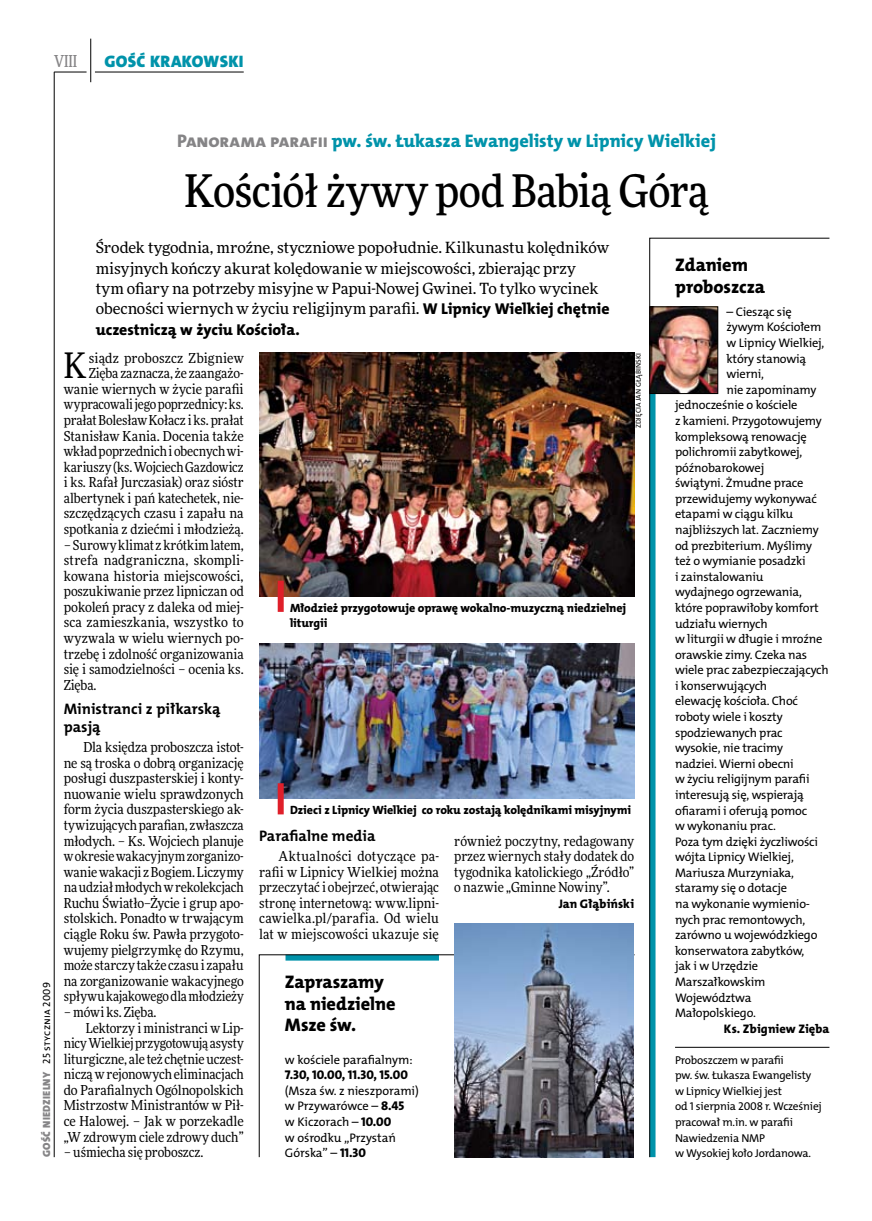
<style>
.page{position:relative;width:872px;height:1221px;background:#fff}
.page>*{position:absolute;margin:0;border:0;box-sizing:border-box;transform-origin:0 0}
.t1{font:500 45px "Freeday Narrow";letter-spacing:-.01em;color:#000}
.t2{font:35.25px "Freeday Narrow News";color:#000}
.t3{font:18.3px "The Mix HP8 Ex Bld";letter-spacing:-.005em;color:#0093aa}
.t4{font:18.3px/21.6px "The Mix HP8 Ex Bld";letter-spacing:.005em;color:#000}
.t5{font:16.65px "The Mix HP9 Blk";letter-spacing:.02em;color:#0093aa}
.t6{font:500 16.5px "Freeday Narrow";color:#858486;scale:.9 1}
.t7{font:15.75px "The Mix HP8 Ex Bld";color:#000}
.t8{font:15.45px/20.4px "Freeday News";letter-spacing:-.01em;color:#000}
.t9{font:15.3px/17.7px "The Mix HP7 Bld";color:#000}
.t10{font:13.8px/15.6px "Freeday Narrow News";color:#000;text-align:justify}
.t11{font:12.75px "The Mix HP8 Ex Bld";letter-spacing:-.005em;color:#000}
.t12{font:12.45px/15.6px "The Mix HP5 Plain";letter-spacing:-.015em;color:#000}
.t13{font:12.45px "The Mix HP8 Ex Bld";letter-spacing:.01em;color:#000}
.t14{font:12px/15.6px "The Mix HP8 Ex Bld";letter-spacing:-.005em;color:#000}
.t15{font:11.4px/15.6px "The Mix HP5 Plain";letter-spacing:-.015em;color:#000}
.t16{font:10.5px "The Mix HP9 Blk";letter-spacing:.025em;color:#858486}
.t17{font:7.2px "The Mix HP5 Plain";letter-spacing:.015em;color:#000}
.s1{font-family:"The Mix HP5 Plain";color:#000}
.s2{color:#858486}
.s3{font-family:"The Mix HP8 Ex Bld";font-size:15.75px}
.s4{font-family:"The Mix HP8 Ex Bld";font-size:12.75px}
</style>
<div class="page">
<hr style="left:54px;top:72px;width:1px;height:1085px;background:#000">
<hr style="left:90px;top:39px;width:1px;height:43px;background:#000">
<hr style="left:54px;top:72px;width:33px;height:1px;background:#000">
<hr style="left:95px;top:72px;width:149px;height:1px;background:#000">
<img style="left:259px;top:353px;width:375px;height:243px">
<img style="left:259px;top:643px;width:375px;height:155px">
<div style="left:278px;top:580px;width:6px;height:32px;background:#df1f2a"></div>
<div style="left:278px;top:783px;width:6px;height:31px;background:#df1f2a"></div>
<svg style="left:649px;top:238px;width:181px;height:919px"></svg>
<hr style="left:675px;top:1046px;width:154px;height:1px;background:#000">
<img style="left:651px;top:308px;width:65px;height:84px">
<div style="left:649px;top:306px;width:69px;height:88px;border:1px solid #000"></div>
<svg style="left:259px;top:954px;width:376px;height:203px"></svg>
<img style="left:454px;top:923px;width:180px;height:233px">
<p class="t6" style="left:54px;top:50px;width:27px">VIII</p>
<p class="t5" style="left:105px;top:50px;width:140px">GOŚĆ KRAKOWSKI</p>
<p class="t16" style="left:40px;top:1156px;width:176px;rotate:-90deg">GOŚĆ NIEDZIELNY <span class="s1">25 stycznia 2009</span></p>
<h3 class="t3" style="left:177px;top:129px;width:540px"><span class="s2">Panorama parafii</span> pw. św. Łukasza Ewangelisty w Lipnicy Wielkiej</h3>
<h1 class="t1" style="left:184px;top:163px;width:526px">Kościół żywy pod Babią Górą</h1>
<p class="t8" style="left:96px;top:237px;width:515px">Środek tygodnia, mroźne, styczniowe popołudnie. Kilkunastu kolędników misyjnych kończy akurat kolędowanie w miejscowości, zbierając przy<br>tym ofiary na potrzeby misyjne w Papui-Nowej Gwinei. To tylko wycinek obecności wiernych w życiu religijnym parafii. <span class="s3">W Lipnicy Wielkiej chętnie</span></p>
<p class="t7" style="left:96px;top:319px;width:206px">uczestniczą w życiu Kościoła.</p>
<p class="t10" style="left:64px;top:350px;width:181px;text-align:right">siądz proboszcz Zbigniew<br>Zięba zaznacza, że zaangażo&shy;wanie wiernych w życie parafii wypracowali jego poprzednicy: ks. prałat Bolesław Kołacz i ks. prałat<br>Stanisław Kania. Docenia także wkład poprzednich iobecnych wi&shy;kariuszy (ks. Wojciech Gazdowicz i ks. Rafał Jurczasiak) oraz sióstr albertynek i pań katechetek, nie&shy;szczędzących czasu i zapału na spotkania z dziećmi i młodzieżą.</p>
<p class="t10" style="left:64px;top:536px;width:181px">– Surowy klimat zkrótkim latem, strefa nadgraniczna, skompli&shy;kowana historia miejscowości, poszukiwanie przez lipniczan od pokoleń pracy z daleka od miej&shy;sca zamieszkania, wszystko to wyzwala w wielu wiernych po&shy;trzebę i zdolność organizowania się i samodzielności – ocenia ks.<br>Zięba.</p>
<p class="t9" style="left:64px;top:700px;width:158px">Ministranci z piłkarską pasją</p>
<p class="t10" style="left:64px;top:739px;width:181px;text-indent:20px">Dla księdza proboszcza istot&shy;ne są troska o dobrą organizację posługi duszpasterskiej i konty&shy;nuowanie wielu sprawdzonych form życia duszpasterskiego ak&shy;tywizujących parafian, zwłaszcza młodych. – Ks. Wojciech planuje wokresie wakacyjnym zorganizo&shy;wanie wakacji zBogiem. Liczymy na udział młodych wrekolekcjach Ruchu Światło–Życie i grup apo&shy;stolskich. Ponadto w trwającym ciągle Roku św. Pawła przygoto&shy;wujemy pielgrzymkę do Rzymu, może starczy także czasu i zapału na zorganizowanie wakacyjnego spływu kajakowego dla młodzieży</p>
<p class="t10" style="left:64px;top:1004px;width:94px">– mówi ks. Zięba.</p>
<p class="t10" style="left:86px;top:1019px;width:159px">Lektorzy i ministranci w Lip-</p>
<p class="t10" style="left:64px;top:1035px;width:181px">nicy Wielkiej przygotowują asysty</p>
<p class="t10" style="left:64px;top:1050px;width:181px">liturgiczne, ale też chętnie uczest-</p>
<p class="t10" style="left:64px;top:1066px;width:181px">niczą w rejonowych eliminacjach</p>
<p class="t10" style="left:64px;top:1081px;width:181px">do Parafialnych Ogólnopolskich</p>
<p class="t10" style="left:64px;top:1097px;width:181px">Mistrzostw Ministrantów w Pił-</p>
<p class="t10" style="left:64px;top:1112px;width:181px">ce Halowej. – Jak w porzekadle</p>
<p class="t10" style="left:64px;top:1128px;width:181px">„W zdrowym ciele zdrowy duch”</p>
<p class="t10" style="left:64px;top:1144px;width:141px">– uśmiecha się proboszcz.</p>
<h2 class="t2" style="left:64px;top:344px;width:24px">K</h2>
<p class="t17" style="left:633px;top:428px;width:77px;rotate:-90deg">zdjęcia Jan Głąbiński</p>
<p class="t14" style="left:290px;top:600px;width:338px">Młodzież przygotowuje oprawę wokalno-muzyczną niedzielnej liturgii</p>
<p class="t14" style="left:290px;top:802px;width:342px">Dzieci z Lipnicy Wielkiej co roku zostają kolędnikami misyjnymi</p>
<p class="t9" style="left:259px;top:827px;width:118px">Parafialne media</p>
<p class="t10" style="left:259px;top:848px;width:181px;text-indent:20px">Aktualności dotyczące pa&shy;rafii w Lipnicy Wielkiej można przeczytać i obejrzeć, otwierając stronę internetową: www.lipni&shy;cawielka.pl/parafia. Od wielu lat w miejscowości ukazuje się</p>
<h3 class="t4" style="left:285px;top:971px;width:112px">Zapraszamy na niedzielne<br>Msze św.</h3>
<p class="t12" style="left:285px;top:1051px;width:129px">w kościele parafialnym:</p>
<p class="t11" style="left:285px;top:1066px;width:125px">7.30, 10.00, 11.30, 15.00</p>
<p class="t12" style="left:285px;top:1082px;width:135px">(Msza św. z nieszporami) w Przywarówce – <span class="s4">8.45<br></span>w Kiczorach – <span class="s4">10.00<br></span>w ośrodku „Przystań<br>Górska” – <span class="s4">11.30</span></p>
<p class="t10" style="left:454px;top:832px;width:181px">również poczytny, redagowany przez wiernych stały dodatek do tygodnika katolickiego „Źródło” o nazwie „Gminne Nowiny”.</p>
<p class="t13" style="left:558px;top:895px;width:77px">Jan Głąbiński</p>
<h3 class="t4" style="left:675px;top:254px;width:92px">Zdaniem proboszcza</h3>
<p class="t12" style="left:726px;top:304px;width:67px">– Ciesząc się</p>
<p class="t12" style="left:726px;top:319px;width:96px">żywym Kościołem</p>
<p class="t12" style="left:726px;top:335px;width:99px">w Lipnicy Wielkiej,</p>
<p class="t12" style="left:726px;top:351px;width:81px">który stanowią</p>
<p class="t12" style="left:726px;top:366px;width:39px">wierni,</p>
<p class="t12" style="left:726px;top:382px;width:91px">nie zapominamy</p>
<p class="t12" style="left:675px;top:397px;width:124px">jednocześnie o kościele</p>
<p class="t12" style="left:675px;top:413px;width:148px">z kamieni. Przygotowujemy</p>
<p class="t12" style="left:675px;top:428px;width:133px">kompleksową renowację</p>
<p class="t12" style="left:675px;top:444px;width:129px">polichromii zabytkowej,</p>
<p class="t12" style="left:675px;top:460px;width:91px">późnobarokowej</p>
<p class="t12" style="left:675px;top:475px;width:130px">świątyni. Żmudne prace</p>
<p class="t12" style="left:675px;top:491px;width:143px">przewidujemy wykonywać</p>
<p class="t12" style="left:675px;top:506px;width:120px">etapami w ciągu kilku</p>
<p class="t12" style="left:675px;top:522px;width:145px">najbliższych lat. Zaczniemy</p>
<p class="t12" style="left:675px;top:537px;width:138px">od prezbiterium. Myślimy</p>
<p class="t12" style="left:675px;top:553px;width:132px">też o wymianie posadzki</p>
<p class="t12" style="left:675px;top:569px;width:90px">i zainstalowaniu</p>
<p class="t12" style="left:675px;top:584px;width:128px">wydajnego ogrzewania,</p>
<p class="t12" style="left:675px;top:600px;width:145px">które poprawiłoby komfort</p>
<p class="t12" style="left:675px;top:615px;width:94px">udziału wiernych</p>
<p class="t12" style="left:675px;top:631px;width:149px">w liturgii w długie i mroźne</p>
<p class="t12" style="left:675px;top:646px;width:134px">orawskie zimy. Czeka nas</p>
<p class="t12" style="left:675px;top:662px;width:155px">wiele prac zabezpieczających</p>
<p class="t12" style="left:675px;top:678px;width:94px">i konserwujących</p>
<p class="t12" style="left:675px;top:693px;width:124px">elewację kościoła. Choć</p>
<p class="t12" style="left:675px;top:709px;width:109px">roboty wiele i koszty</p>
<p class="t12" style="left:675px;top:724px;width:109px">spodziewanych prac</p>
<p class="t12" style="left:675px;top:740px;width:110px">wysokie, nie tracimy</p>
<p class="t12" style="left:675px;top:755px;width:120px">nadziei. Wierni obecni</p>
<p class="t12" style="left:675px;top:771px;width:136px">w życiu religijnym parafii</p>
<p class="t12" style="left:675px;top:787px;width:130px">interesują się, wspierają</p>
<p class="t12" style="left:675px;top:802px;width:134px">ofiarami i oferują pomoc</p>
<p class="t12" style="left:675px;top:818px;width:102px">w wykonaniu prac.</p>
<p class="t12" style="left:675px;top:833px;width:144px">Poza tym dzięki życzliwości</p>
<p class="t12" style="left:675px;top:849px;width:120px">wójta Lipnicy Wielkiej,</p>
<p class="t12" style="left:675px;top:865px;width:120px">Mariusza Murzyniaka,</p>
<p class="t12" style="left:675px;top:880px;width:114px">staramy się o dotacje</p>
<p class="t12" style="left:675px;top:896px;width:136px">na wykonanie wymienio-</p>
<p class="t12" style="left:675px;top:911px;width:132px">nych prac remontowych,</p>
<p class="t12" style="left:675px;top:927px;width:144px">zarówno u wojewódzkiego</p>
<p class="t12" style="left:675px;top:942px;width:131px">konserwatora zabytków,</p>
<p class="t12" style="left:675px;top:958px;width:85px">jak i w Urzędzie</p>
<p class="t12" style="left:675px;top:974px;width:92px">Marszałkowskim</p>
<p class="t12" style="left:675px;top:989px;width:78px">Województwa</p>
<p class="t12" style="left:675px;top:1005px;width:82px">Małopolskiego.</p>
<p class="t13" style="left:724px;top:1020px;width:107px">Ks. Zbigniew Zięba</p>
<p class="t15" style="left:675px;top:1052px;width:149px">Proboszczem w parafii<br>pw. św. Łukasza Ewangelisty w Lipnicy Wielkiej jest<br>od 1 sierpnia 2008 r. Wcześniej pracował m.in. w parafii<br>N awiedzenia N MP<br>w Wysokiej koło Jordanowa.</p>
</div>
